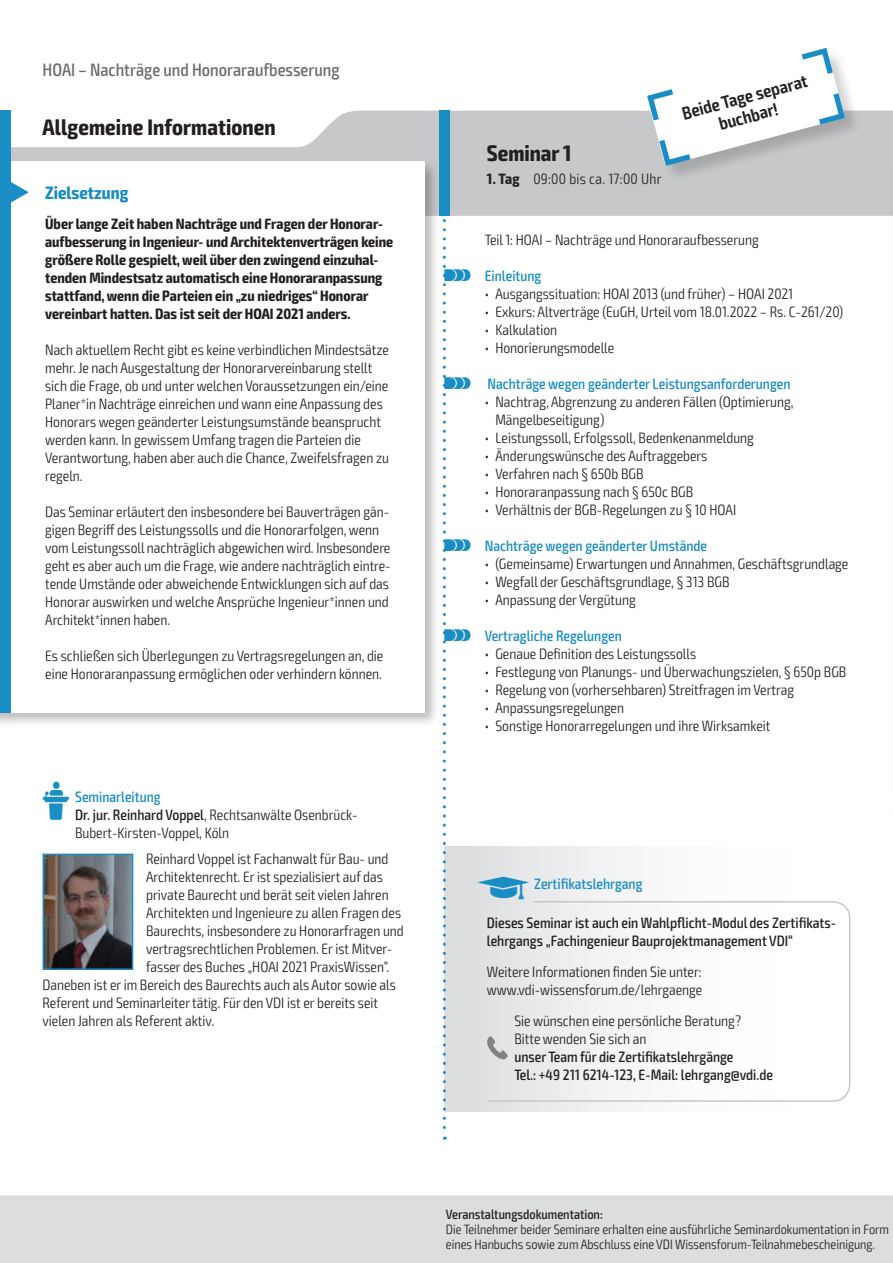
<style>
.page{position:relative;width:893px;height:1263px;background:#fff}
.page>*{position:absolute;margin:0;border:0;box-sizing:border-box;transform-origin:0 0}
.t1{font:700 condensed 22.5px "Exo 2";letter-spacing:.005em;color:#231f20}
.t2{font:500 condensed 18px "Exo 2";color:#6c6d70}
.t3{font:600 condensed 18px/19.5px "Exo 2";color:#231f20;text-align:center}
.t4{font:700 condensed 18px "Exo 2";color:#1a8dc4}
.t5{font:300 condensed 15px/18px "Exo 2";color:#231f20}
.t6{font:700 condensed 15px/18px "Exo 2";color:#231f20}
.t7{font:500 condensed 15px/18px "Exo 2";color:#231f20}
.t8{font:500 condensed 15px "Exo 2";color:#1a8dc4}
.t9{font:300 condensed 15px "Exo 2";letter-spacing:.02em;color:#231f20}
.t10{font:300 condensed 13.5px/15px "Exo 2";color:#231f20}
.t11{font:500 condensed 13.5px "Exo 2";color:#231f20}
.s1{font-family:"VDI Iconset S4 A Regular";font-weight:400;font-stretch:normal;color:#1a8dc4}
.s2{font-weight:500;color:#1a8dc4}
.s3{font-weight:500}
.s4{font-weight:700}
.s5{font-family:"VDI Iconset S4 A Regular";font-weight:400;font-stretch:normal}
</style>
<div class="page">
<div style="left:0;top:1195px;width:893px;height:68px;background:#dcdddf"></div>
<svg style="left:11px;top:111px;width:881px;height:105px;fill:#c7c8ca"></svg>
<div style="left:439px;top:111px;width:11px;height:105px;background:#1a8dc4"></div>
<div style="left:0;top:111px;width:11px;height:57px;background:#1a8dc4"></div>
<hr style="left:892px;top:111px;width:1px;height:57px;background:#a52b4c">
<div style="left:0;top:158px;width:440px;height:570px;background:#231f20;opacity:.3"></div>
<div style="left:0;top:161px;width:424px;height:552px;background:#fff"></div>
<div style="left:0;top:161px;width:11px;height:552px;background:#1a8dc4"></div>
<svg style="left:11px;top:182px;width:18px;height:21px"></svg>
<img style="left:46px;top:857px;width:84px;height:110px">
<div style="left:43px;top:854px;width:90px;height:116px;border:2px solid #1a8dc4"></div>
<hr style="left:889px;top:159px;width:4px;height:660px;background:#231f20;opacity:.3">
<hr style="left:892px;top:162px;width:1px;height:641px;background:#fff">
<div style="left:647px;top:48px;width:215px;height:135px;background:#231f20;opacity:.2"></div>
<svg style="left:647px;top:48px;width:198px;height:118px"></svg>
<div style="left:444px;top:846px;width:406px;height:265px;background:linear-gradient(to right,#dfe0e2,#fff)"></div>
<svg style="left:486px;top:900px;width:365px;height:202px"></svg>
<div style="left:444px;top:906px;width:394px;height:191px;background:linear-gradient(to right,#dfe0e2,#fff)"></div>
<svg style="left:487px;top:1036px;width:21px;height:24px"></svg>
<svg style="left:443px;top:219px;width:3px;height:921px"></svg>
<p class="t2" style="left:43px;top:59px;width:299px">HOAI – Nachträge und Honoraraufbesserung</p>
<h1 class="t1" style="left:43px;top:113px;width:235px">Allgemeine Informationen</h1>
<p class="t4" style="left:45px;top:181px;width:85px">Zielsetzung</p>
<p class="t6" style="left:45px;top:215px;width:350px">Über lange Zeit haben Nachträge und Fragen der Honorar&shy;aufbesserung in Ingenieur- und Architektenverträgen keine größere Rolle gespielt, weil über den zwingend einzuhal&shy;tenden Mindestsatz automatisch eine Honoraranpassung stattfand, wenn die Parteien ein „zu niedriges“ Honorar vereinbart hatten. Das ist seit der HOAI 2021 anders.</p>
<p class="t5" style="left:45px;top:341px;width:345px">Nach aktuellem Recht gibt es keine verbindlichen Mindestsätze mehr. Je nach Ausgestaltung der Honorarvereinbarung stellt sich die Frage, ob und unter welchen Voraussetzungen ein/eine Planer*in Nachträge einreichen und wann eine Anpassung des Honorars wegen geänderter Leistungsumstände beansprucht werden kann. In gewissem Umfang tragen die Parteien die Verantwortung, haben aber auch die Chance, Zweifelsfragen zu regeln.</p>
<p class="t5" style="left:45px;top:503px;width:347px">Das Seminar erläutert den insbesondere bei Bauverträgen gän&shy;gigen Begriff des Leistungssolls und die Honorarfolgen, wenn vom Leistungssoll nachträglich abgewichen wird. Insbesondere geht es aber auch um die Frage, wie andere nachträglich eintre&shy;tende Umstände oder abweichende Entwicklungen sich auf das Honorar auswirken und welche Ansprüche Ingenieur*innen und Architekt*innen haben.</p>
<p class="t5" style="left:45px;top:647px;width:340px">Es schließen sich Überlegungen zu Vertragsregelungen an, die eine Honoraranpassung ermöglichen oder verhindern können.</p>
<p class="t5" style="left:75px;top:788px;width:284px;text-indent:-33px"><span class="s1">L</span> <span class="s2">Seminarleitung<br></span><span class="s3">Dr. jur. Reinhard Voppel</span>, Rechtsanwälte Osenbrück-<br>Bubert-Kirsten-Voppel, Köln</p>
<p class="t5" style="left:146px;top:850px;width:244px">Reinhard Voppel ist Fachanwalt für Bau- und</p>
<p class="t5" style="left:146px;top:868px;width:238px">Architektenrecht. Er ist spezialisiert auf das</p>
<p class="t5" style="left:146px;top:886px;width:244px">private Baurecht und berät seit vielen Jahren</p>
<p class="t5" style="left:146px;top:904px;width:257px">Architekten und Ingenieure zu allen Fragen des</p>
<p class="t5" style="left:146px;top:922px;width:259px">Baurechts, insbesondere zu Honorarfragen und</p>
<p class="t5" style="left:146px;top:940px;width:248px">vertragsrechtlichen Problemen. Er ist Mitver-</p>
<p class="t5" style="left:146px;top:958px;width:245px">fasser des Buches „HOAI 2021 PraxisWissen“.</p>
<p class="t5" style="left:43px;top:976px;width:355px">Daneben ist er im Bereich des Baurechts auch als Autor sowie als</p>
<p class="t5" style="left:43px;top:994px;width:337px">Referent und Seminarleiter tätig. Für den VDI ist er bereits seit</p>
<p class="t5" style="left:43px;top:1012px;width:173px">vielen Jahren als Referent aktiv.</p>
<h1 class="t1" style="left:487px;top:139px;width:86px">Seminar 1</h1>
<p class="t9" style="left:487px;top:170px;width:176px"><span class="s4">1. Tag</span> 09:00 bis ca. 17:00 Uhr</p>
<p class="t3" style="left:680px;top:105px;width:131px;rotate:-15deg">Beide Tage separat buchbar!</p>
<p class="t5" style="left:485px;top:231px;width:276px">Teil 1: HOAI – Nachträge und Honoraraufbesserung</p>
<p class="t8" style="left:444px;top:267px;width:99px"><span class="s5">s</span> Einleitung</p>
<p class="t5" style="left:485px;top:285px;width:310px">• Ausgangssituation: HOAI 2013 (und früher) – HOAI 2021</p>
<p class="t5" style="left:485px;top:303px;width:360px">• Exkurs: Altverträge (EuGH, Urteil vom 18.01.2022 – Rs. C-261/20)</p>
<p class="t5" style="left:485px;top:321px;width:74px">• Kalkulation</p>
<p class="t5" style="left:485px;top:339px;width:131px">• Honorierungsmodelle</p>
<p class="t8" style="left:444px;top:375px;width:348px"><span class="s5">s</span> Nachträge wegen geänderter Leistungsanforderungen</p>
<p class="t5" style="left:495px;top:393px;width:300px;text-indent:-11px">• Nachtrag, Abgrenzung zu anderen Fällen (Optimierung,<br>Mängelbeseitigung)</p>
<p class="t5" style="left:485px;top:429px;width:271px">• Leistungssoll, Erfolgssoll, Bedenkenanmeldung</p>
<p class="t5" style="left:485px;top:447px;width:224px">• Änderungswünsche des Auftraggebers</p>
<p class="t5" style="left:485px;top:465px;width:160px">• Verfahren nach § 650b BGB</p>
<p class="t5" style="left:485px;top:483px;width:210px">• Honoraranpassung nach § 650c BGB</p>
<p class="t5" style="left:485px;top:501px;width:253px">• Verhältnis der BGB-Regelungen zu § 10 HOAI</p>
<p class="t8" style="left:444px;top:537px;width:264px"><span class="s5">s</span> Nachträge wegen geänderter Umstände</p>
<p class="t5" style="left:485px;top:555px;width:365px">• (Gemeinsame) Erwartungen und Annahmen, Geschäftsgrundlage</p>
<p class="t5" style="left:485px;top:573px;width:246px">• Wegfall der Geschäftsgrundlage, § 313 BGB</p>
<p class="t5" style="left:485px;top:591px;width:153px">• Anpassung der Vergütung</p>
<p class="t8" style="left:444px;top:627px;width:179px"><span class="s5">s</span> Vertragliche Regelungen</p>
<p class="t5" style="left:485px;top:645px;width:213px">• Genaue Definition des Leistungssolls</p>
<p class="t5" style="left:485px;top:663px;width:363px">• Festlegung von Planungs- und Überwachungszielen, § 650p BGB</p>
<p class="t5" style="left:485px;top:681px;width:311px">• Regelung von (vorhersehbaren) Streitfragen im Vertrag</p>
<p class="t5" style="left:485px;top:699px;width:141px">• Anpassungsregelungen</p>
<p class="t5" style="left:485px;top:717px;width:287px">• Sonstige Honorarregelungen und ihre Wirksamkeit</p>
<p class="t8" style="left:478px;top:875px;width:166px"><span class="s5">z</span> Zertifikatslehrgang</p>
<p class="t7" style="left:487px;top:914px;width:350px">Dieses Seminar ist auch ein Wahlpflicht-Modul des Zertifikats&shy;lehrgangs „Fachingenieur Bauprojektmanagement VDI“</p>
<p class="t5" style="left:487px;top:963px;width:217px">Weitere Informationen finden Sie unter: www.vdi-wissensforum.de/lehrgaenge</p>
<p class="t5" style="left:514px;top:1012px;width:228px">Sie wünschen eine persönliche Beratung?<br>Bitte wenden Sie sich an</p>
<p class="t7" style="left:514px;top:1048px;width:260px">unser Team für die Zertifikatslehrgänge<br>Tel.: +49 211 6214-123, E-Mail: lehrgang@vdi.de</p>
<p class="t11" style="left:446px;top:1206px;width:158px">Veranstaltungsdokumentation:</p>
<p class="t10" style="left:446px;top:1222px;width:445px">Die Teilnehmer beider Seminare erhalten eine ausführliche Seminardokumentation in Form eines Hanbuchs sowie zum Abschluss eine VDI Wissensforum-Teilnahmebescheinigung.</p>
</div>
